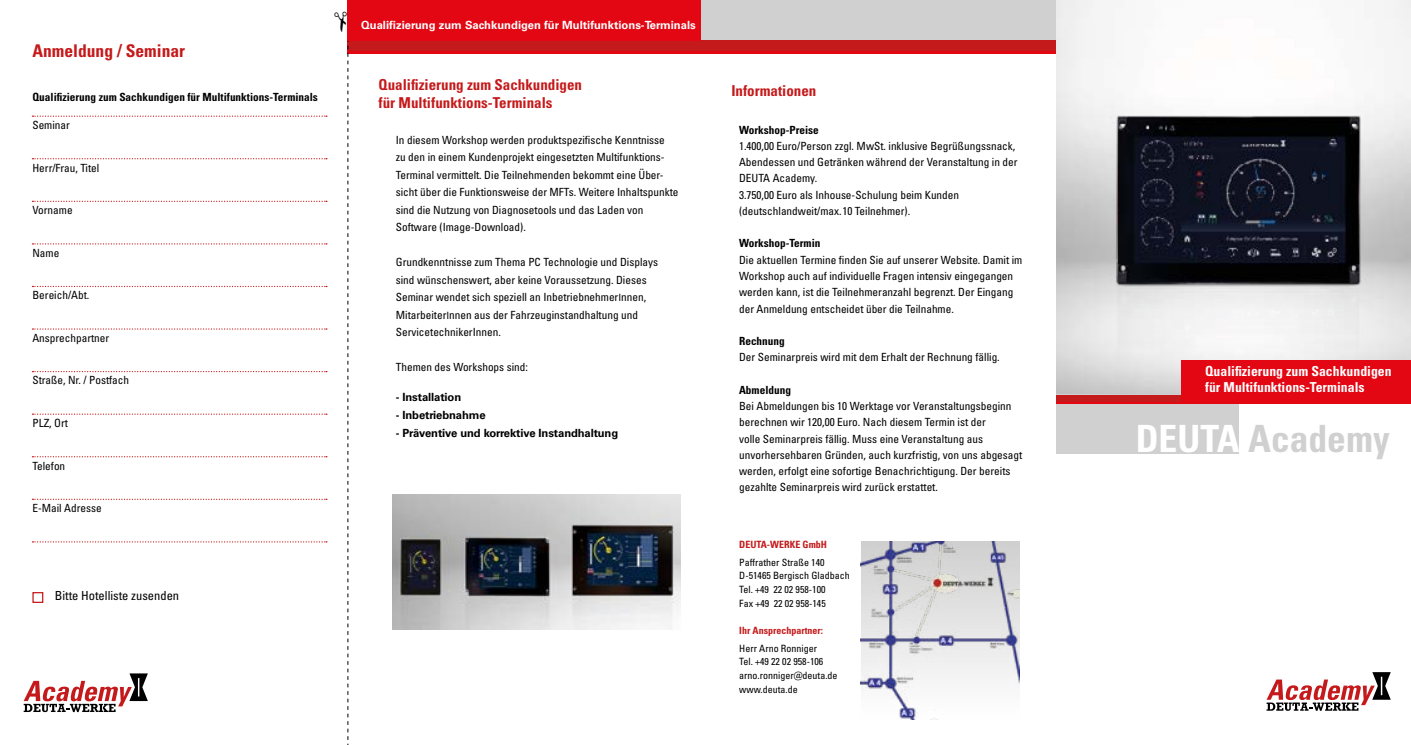
<style>
.page{position:relative;width:1411px;height:745px;background:#fff}
.page>*{position:absolute;margin:0;border:0;box-sizing:border-box;transform-origin:0 0}
.t1{font:700 condensed 37.5px "Univers LT Pro";color:#d0d0d0}
.t2{font:700 condensed 17.5px "Univers LT Pro";color:#c51a1b}
.t3{font:700 condensed 15px/18px "Univers LT Pro";color:#c51a1b}
.t4{font:700 condensed 13.75px/16.5px "Univers LT Pro";color:#fff}
.t5{font:condensed 12.5px "Univers LT Pro";color:#000}
.t6{font:condensed 11.25px/16.2px "Univers LT Pro";color:#000}
.t7{font:700 condensed 11.25px "Univers LT Pro";color:#000}
.t8{font:700 11.25px "Univers LT Pro 65";letter-spacing:-.01em;color:#000}
.t9{font:700 11.25px "Univers LT Pro 65";color:#fff}
.t10{font:condensed 10px/13.8px "Univers LT Pro";color:#000}
.t11{font:700 condensed 10px "Univers LT Pro";color:#c51a1b}
.s1{font-size:10px}
.s2{color:#fff}
</style>
<div class="page">
<div style="left:697px;top:0;width:363px;height:53px;background:#d0d0d0"></div>
<div style="left:347px;top:40px;width:718px;height:12px;background:#c51a1b"></div>
<hr style="left:347px;top:52px;width:718px;height:2px;background:#e30613">
<img style="left:1056px;top:0;width:354px;height:394px">
<svg style="left:1266px;top:672px;width:124px;height:38px"></svg>
<svg style="left:32px;top:115px;width:295px;height:2px"></svg>
<svg style="left:32px;top:158px;width:295px;height:1px"></svg>
<svg style="left:32px;top:200px;width:295px;height:2px"></svg>
<svg style="left:32px;top:243px;width:295px;height:1px"></svg>
<svg style="left:32px;top:285px;width:295px;height:2px"></svg>
<svg style="left:32px;top:328px;width:295px;height:1px"></svg>
<svg style="left:32px;top:371px;width:295px;height:1px"></svg>
<svg style="left:32px;top:413px;width:295px;height:1px"></svg>
<svg style="left:32px;top:456px;width:295px;height:1px"></svg>
<svg style="left:32px;top:498px;width:295px;height:1px"></svg>
<svg style="left:32px;top:541px;width:295px;height:1px"></svg>
<div style="left:32px;top:591px;width:11px;height:11px;border:1px solid #c51a1b"></div>
<svg style="left:24px;top:673px;width:124px;height:38px"></svg>
<div style="left:347px;top:0;width:354px;height:40px;background:#e30613"></div>
<div style="left:1056px;top:394px;width:183px;height:60px;background:#d0d0d0"></div>
<img style="left:1110px;top:106px;width:259px;height:288px">
<hr style="left:1056px;top:401px;width:354px;height:2px;background:#e30613">
<div style="left:1056px;top:395px;width:282px;height:6px;background:#c51a1b"></div>
<div style="left:1180px;top:360px;width:230px;height:41px;background:#e30613"></div>
<img style="left:392px;top:494px;width:289px;height:135px">
<img style="left:860px;top:541px;width:158px;height:177px">
<svg style="left:347px;top:40px;width:1px;height:704px"></svg>
<h2 class="t2" style="left:32px;top:40px;width:154px">Anmeldung / Seminar</h2>
<p class="t7" style="left:32px;top:90px;width:287px">Qualifizierung zum Sachkundigen für Multifunktions-Terminals</p>
<p class="t6" style="left:32px;top:116px;width:39px">Seminar</p>
<p class="t6" style="left:32px;top:159px;width:68px">Herr/Frau, Titel</p>
<p class="t6" style="left:32px;top:201px;width:42px">Vorname</p>
<p class="t6" style="left:32px;top:244px;width:28px">Name</p>
<p class="t6" style="left:32px;top:287px;width:58px">Bereich/Abt.</p>
<p class="t6" style="left:32px;top:329px;width:78px">Ansprechpartner</p>
<p class="t6" style="left:32px;top:372px;width:98px">Straße, Nr. / Postfach</p>
<p class="t6" style="left:32px;top:414px;width:37px">PLZ, Ort</p>
<p class="t6" style="left:32px;top:457px;width:34px">Telefon</p>
<p class="t6" style="left:32px;top:499px;width:71px">E-Mail Adresse</p>
<p class="t5" style="left:55px;top:587px;width:126px">Bitte Hotelliste zusenden</p>
<p class="t9" style="left:361px;top:17px;width:336px">Qualifizierung zum Sachkundigen für Multifunktions-Terminals</p>
<h3 class="t3" style="left:378px;top:75px;width:205px">Qualifizierung zum Sachkundigen für Multifunktions-Terminals</h3>
<p class="t6" style="left:396px;top:130px;width:284px;line-height:17.5px">In diesem Workshop werden produktspezifische Kenntnisse<br>zu den in einem Kundenprojekt eingesetzten Multifunktions-Terminal vermittelt. Die Teilnehmenden bekommt eine Über&shy;sicht über die Funktionsweise der MFTs. Weitere Inhaltspunkte sind die Nutzung von Diagnosetools und das Laden von Software (Image-Download).</p>
<p class="t6" style="left:396px;top:253px;width:264px;line-height:17.5px">Grundkenntnisse zum Thema PC Technologie und Displays sind wünschenswert, aber keine Voraussetzung. Dieses Seminar wendet sich speziell an Inbetriebnehmer<span class="s1">I</span>nnen, Mitarbeiter<span class="s1">I</span>nnen aus der Fahrzeuginstandhaltung und ServicetechnikerInnen.</p>
<p class="t6" style="left:396px;top:359px;width:134px">Themen des Workshops sind:</p>
<p class="t8" style="left:396px;top:389px;width:67px">- Installation</p>
<p class="t8" style="left:396px;top:407px;width:91px">- Inbetriebnahme</p>
<p class="t8" style="left:396px;top:424px;width:224px">- Präventive und korrektive Instandhaltung</p>
<h3 class="t3" style="left:731px;top:82px;width:87px">Informationen</h3>
<p class="t7" style="left:739px;top:123px;width:81px">Workshop-Preise</p>
<p class="t6" style="left:739px;top:137px;width:280px">1.400,00 Euro/Person zzgl. MwSt. inklusive Begrüßungssnack, Abendessen und Getränken während der Veranstaltung in der DEUTA Academy.<br>3.750,00 Euro als Inhouse-Schulung beim Kunden (deutschlandweit/max. 10 Teilnehmer).</p>
<p class="t7" style="left:739px;top:236px;width:83px">Workshop-Termin</p>
<p class="t6" style="left:739px;top:251px;width:285px">Die aktuellen Termine finden Sie auf unserer Website. Damit im Workshop auch auf individuelle Fragen intensiv eingegangen werden kann, ist die Teilnehmeranzahl begrenzt. Der Eingang der Anmeldung entscheidet über die Teilnahme.</p>
<p class="t7" style="left:739px;top:334px;width:47px">Rechnung</p>
<p class="t6" style="left:739px;top:348px;width:262px">Der Seminarpreis wird mit dem Erhalt der Rechnung fällig.</p>
<p class="t7" style="left:739px;top:382px;width:53px">Abmeldung</p>
<p class="t6" style="left:739px;top:397px;width:285px">Bei Abmeldungen bis 10 Werktage vor Veranstaltungsbeginn berechnen wir 120,00 Euro. Nach diesem Termin ist der<br>volle Seminarpreis fällig. Muss eine Veranstaltung aus unvorhersehbaren Gründen, auch kurzfristig, von uns abgesagt werden, erfolgt eine sofortige Benachrichtigung. Der bereits gezahlte Seminarpreis wird zurück erstattet.</p>
<p class="t11" style="left:739px;top:538px;width:89px">DEUTA-WERKE GmbH</p>
<p class="t10" style="left:739px;top:554px;width:112px">Paffrather Straße 140<br>D-51465 Bergisch Gladbach<br>Tel. +49 22 02 958-100<br>Fax +49 22 02 958-145</p>
<p class="t11" style="left:739px;top:624px;width:85px">Ihr Ansprechpartner:</p>
<p class="t10" style="left:739px;top:640px;width:100px">Herr Arno Ronniger<br>Tel. +49 22 02 958-106 arno.ronniger@deuta.de www.deuta.de</p>
<p class="t4" style="left:1205px;top:362px;width:188px">Qualifizierung zum Sachkundigen für Multifunktions-Terminals</p>
<h1 class="t1" style="left:1135px;top:415px;width:255px"><span class="s2">DEUTA</span> Academy</h1>
</div>
